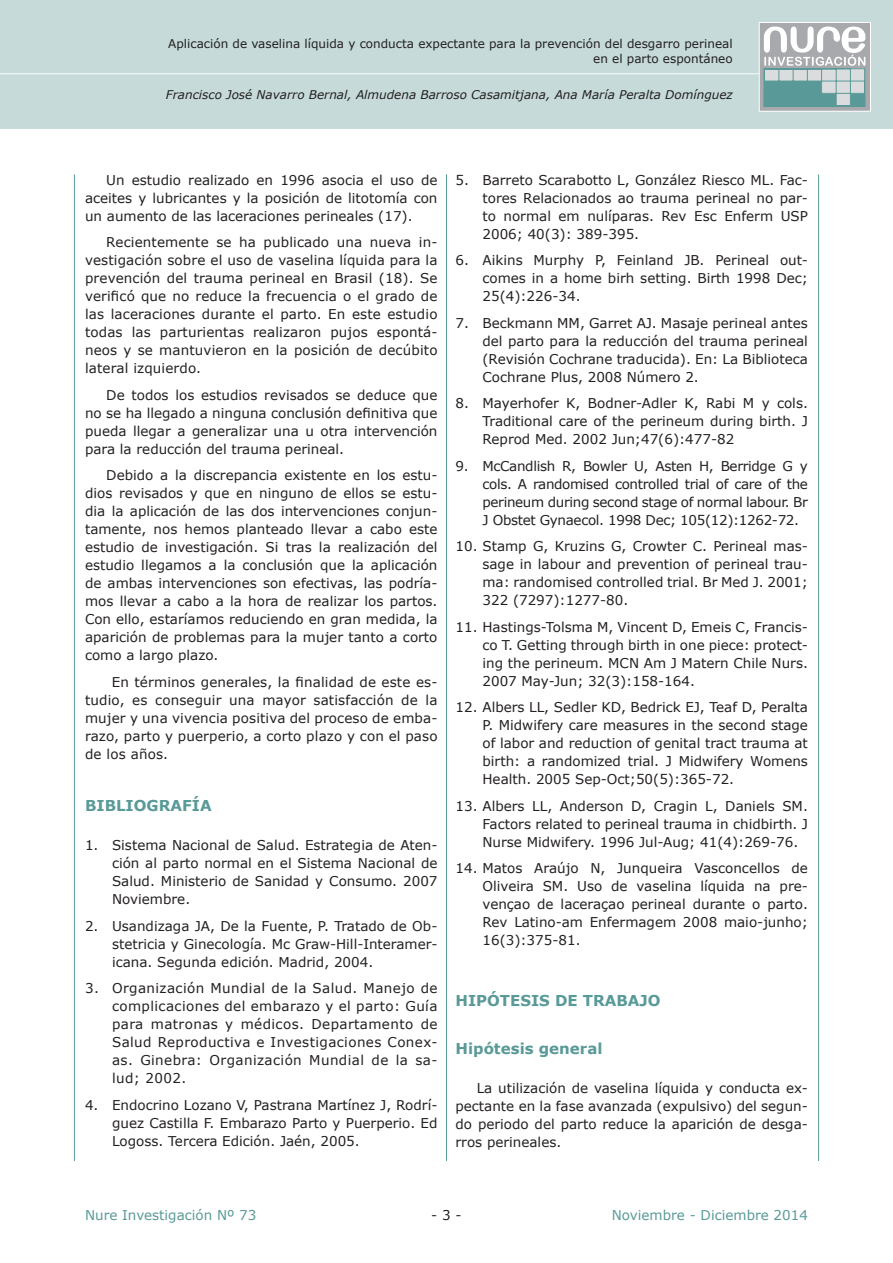
<style>
.page{position:relative;width:893px;height:1263px;background:#fff}
.page>*{position:absolute;margin:0;border:0;box-sizing:border-box;transform-origin:0 0}
.t1{font:18px "Times";color:#fff}
.t2{font:700 15px "Verdana";color:#599a98}
.t3{font:13.5px/18px "Verdana";color:#231f20;text-align:justify}
.t4{font:13.5px "Verdana";color:#599a98}
.t5{font:12px/14.4px "Verdana";color:#231f20;text-align:right}
.t6{font:italic 12px "Verdana";color:#231f20}
</style>
<div class="page">
<div style="left:1px;top:0;width:892px;height:128px;background:#c5dad9"></div>
<hr style="left:0;top:0;width:1px;height:128px;background:#c5dad9">
<div style="left:759px;top:23px;width:111px;height:88px;background:#a8a9ad"></div>
<svg style="left:764px;top:27px;width:102px;height:80px"></svg>
<div style="left:759px;top:22px;width:112px;height:90px;border:1px solid #fff"></div>
<hr style="left:74px;top:174px;width:1px;height:987px;background:#599a98">
<hr style="left:446px;top:174px;width:1px;height:987px;background:#599a98">
<hr style="left:818px;top:174px;width:1px;height:987px;background:#599a98">
<p class="t5" style="left:168px;top:37px;width:566px">Aplicación de vaselina líquida y conducta expectante para la prevención del desgarro perineal en el parto espontáneo</p>
<p class="t6" style="left:166px;top:86px;width:568px">Francisco José Navarro Bernal, Almudena Barroso Casamitjana, Ana María Peralta Domínguez</p>
<h1 class="t1" style="left:0;top:56px;width:838px">_____________________________________________________________________________________________</h1>
<p class="t3" style="left:85px;top:171px;width:354px;text-indent:21px">Un estudio realizado en 1996 asocia el uso de aceites y lubricantes y la posición de litotomía con un aumento de las laceraciones perineales (17).</p>
<p class="t3" style="left:85px;top:233px;width:354px;text-indent:21px">Recientemente se ha publicado una nueva in&shy;vestigación sobre el uso de vaselina líquida para la prevención del trauma perineal en Brasil (18). Se verificó que no reduce la frecuencia o el grado de las laceraciones durante el parto. En este estudio todas las parturientas realizaron pujos espontá&shy;neos y se mantuvieron en la posición de decúbito lateral izquierdo.</p>
<p class="t3" style="left:85px;top:386px;width:354px;text-indent:21px">De todos los estudios revisados se deduce que no se ha llegado a ninguna conclusión definitiva que pueda llegar a generalizar una u otra intervención para la reducción del trauma perineal.</p>
<p class="t3" style="left:85px;top:466px;width:354px;text-indent:21px">Debido a la discrepancia existente en los estu&shy;dios revisados y que en ninguno de ellos se estu&shy;dia la aplicación de las dos intervenciones conjun&shy;tamente, nos hemos planteado llevar a cabo este estudio de investigación. Si tras la realización del estudio llegamos a la conclusión que la aplicación de ambas intervenciones son efectivas, las podría&shy;mos llevar a cabo a la hora de realizar los partos.<br>Con ello, estaríamos reduciendo en gran medida, la aparición de problemas para la mujer tanto a corto como a largo plazo.</p>
<p class="t3" style="left:85px;top:673px;width:354px;text-indent:27px">En términos generales, la finalidad de este es&shy;tudio, es conseguir una mayor satisfacción de la mujer y una vivencia positiva del proceso de emba&shy;razo, parto y puerperio, a corto plazo y con el paso de los años.</p>
<p class="t2" style="left:85px;top:795px;width:128px">BIBLIOGRAFÍA</p>
<p class="t3" style="left:112px;top:836px;width:327px;text-indent:-27px">1. Sistema Nacional de Salud. Estrategia de Aten&shy;ción al parto normal en el Sistema Nacional de Salud. Ministerio de Sanidad y Consumo. 2007<br>Noviembre.</p>
<p class="t3" style="left:112px;top:916px;width:327px;text-indent:-27px">2. Usandizaga JA, De la Fuente, P. Tratado de Ob&shy;stetricia y Ginecología. Mc Graw-Hill-Interamer&shy;icana. Segunda edición. Madrid, 2004.</p>
<p class="t3" style="left:112px;top:979px;width:327px;text-indent:-27px">3. Organización Mundial de la Salud. Manejo de complicaciones del embarazo y el parto: Guía para matronas y médicos. Departamento de Salud Reproductiva e Investigaciones Conex&shy;as. Ginebra: Organización Mundial de la sa&shy;lud; 2002.</p>
<p class="t3" style="left:112px;top:1095px;width:327px;text-indent:-27px">4. Endocrino Lozano V, Pastrana Martínez J, Rodrí&shy;guez Castilla F. Embarazo Parto y Puerperio. Ed Logoss. Tercera Edición. Jaén, 2005.</p>
<p class="t3" style="left:482px;top:171px;width:327px;text-indent:-27px">5. Barreto Scarabotto L, González Riesco ML. Fac&shy;tores Relacionados ao trauma perineal no par&shy;to normal em nulíparas. Rev Esc Enferm USP 2006; 40(3): 389-395.</p>
<p class="t3" style="left:482px;top:251px;width:327px;text-indent:-27px">6. Aikins Murphy P, Feinland JB. Perineal out&shy;comes in a home birh setting. Birth 1998 Dec; 25(4):226-34.</p>
<p class="t3" style="left:482px;top:314px;width:327px;text-indent:-27px">7. Beckmann MM, Garret AJ. Masaje perineal antes del parto para la reducción del trauma perineal (Revisión Cochrane traducida). En: La Biblioteca Cochrane Plus, 2008 Número 2.</p>
<p class="t3" style="left:482px;top:394px;width:327px;text-indent:-27px">8. Mayerhofer K, Bodner-Adler K, Rabi M y cols.<br>Traditional care of the perineum during birth. J Reprod Med. 2002 Jun;47(6):477-82</p>
<p class="t3" style="left:482px;top:456px;width:327px;text-indent:-27px">9. McCandlish R, Bowler U, Asten H, Berridge G y cols. A randomised controlled trial of care of the perineum during second stage of normal labour. Br J Obstet Gynaecol. 1998 Dec; 105(12):1262-72.</p>
<p class="t3" style="left:482px;top:537px;width:327px;text-indent:-27px">10. Stamp G, Kruzins G, Crowter C. Perineal mas&shy;sage in labour and prevention of perineal trau&shy;ma: randomised controlled trial. Br Med J. 2001; 322 (7297):1277-80.</p>
<p class="t3" style="left:482px;top:617px;width:327px;text-indent:-27px">11. Hastings-Tolsma M, Vincent D, Emeis C, Francis&shy;co T. Getting through birth in one piece: protect&shy;ing the perineum. MCN Am J Matern Chile Nurs.<br>2007 May-Jun; 32(3):158-164.</p>
<p class="t3" style="left:482px;top:698px;width:327px;text-indent:-27px">12. Albers LL, Sedler KD, Bedrick EJ, Teaf D, Peralta P. Midwifery care measures in the second stage of labor and reduction of genital tract trauma at birth: a randomized trial. J Midwifery Womens Health. 2005 Sep-Oct;50(5):365-72.</p>
<p class="t3" style="left:482px;top:796px;width:327px;text-indent:-27px">13. Albers LL, Anderson D, Cragin L, Daniels SM.<br>Factors related to perineal trauma in chidbirth. J Nurse Midwifery. 1996 Jul-Aug; 41(4):269-76.</p>
<p class="t3" style="left:482px;top:859px;width:327px;text-indent:-27px">14. Matos Araújo N, Junqueira Vasconcellos de Oliveira SM. Uso de vaselina líquida na pre&shy;vençao de laceraçao perineal durante o parto.<br>Rev Latino-am Enfermagem 2008 maio-junho; 16(3):375-81.</p>
<p class="t2" style="left:455px;top:990px;width:207px">HIPÓTESIS DE TRABAJO</p>
<p class="t2" style="left:455px;top:1037px;width:149px">Hipótesis general</p>
<p class="t3" style="left:455px;top:1079px;width:354px;text-indent:21px">La utilización de vaselina líquida y conducta ex&shy;pectante en la fase avanzada (expulsivo) del segun&shy;do periodo del parto reduce la aparición de desga&shy;rros perineales.</p>
<p class="t4" style="left:85px;top:1206px;width:173px">Nure Investigación Nº 73</p>
<p class="t3" style="left:431px;top:1206px;width:32px">- 3 -</p>
<p class="t4" style="left:612px;top:1206px;width:198px">Noviembre - Diciembre 2014</p>
</div>
